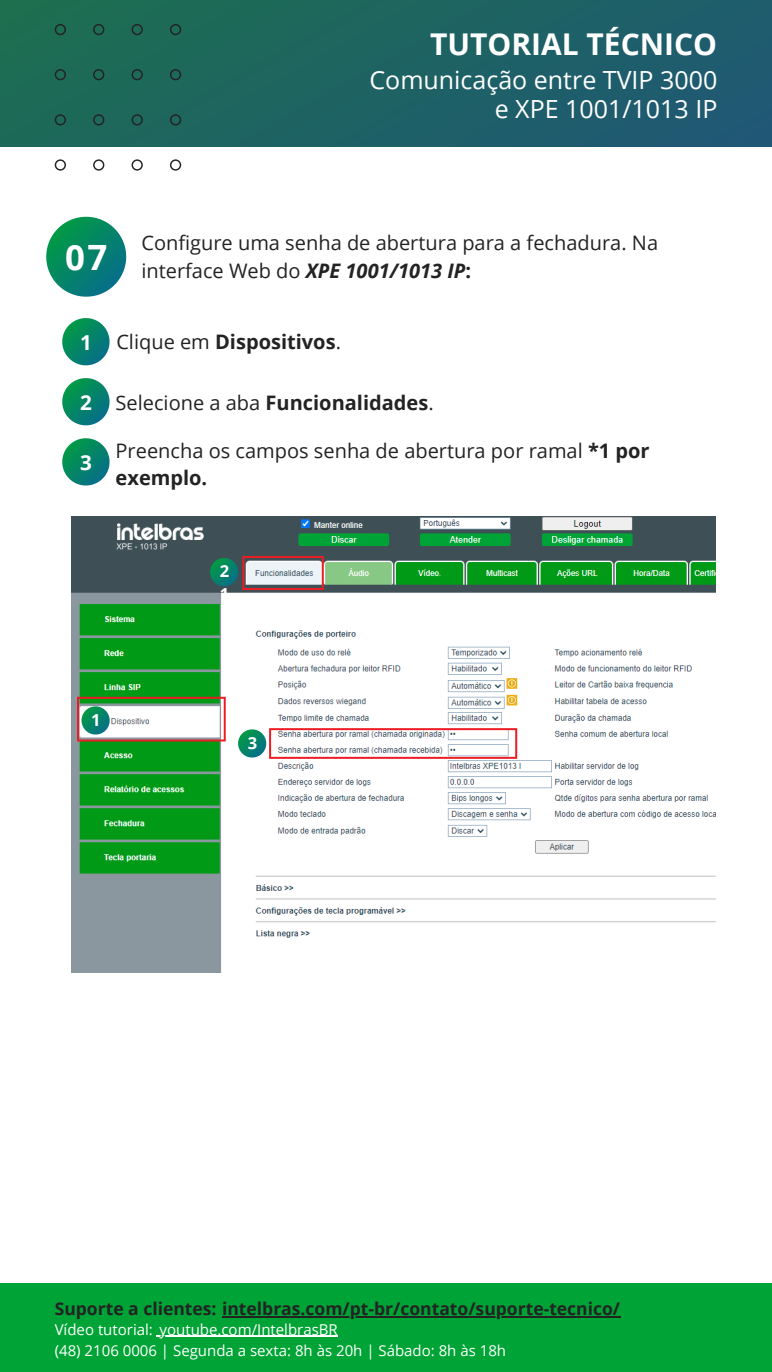
<style>
.page{position:relative;width:772px;height:1372px;background:#fff}
.page>*{position:absolute;margin:0;border:0;box-sizing:border-box;transform-origin:0 0}
.t1{font:700 34.8px "Open Sans";color:#fff}
.t2{font:700 30px "Open Sans";color:#fff}
.t3{font:25px "Open Sans";color:#fff}
.t4{font:700 20.6px "Open Sans";color:#fff}
.t5{font:20px/27.8px "Open Sans";color:#232323}
.t6{font:700 20px "Open Sans";color:#232323}
.t7{font:700 17.5px "Open Sans";color:#232323}
.t8{font:700 16.55px/23.1px "Open Sans";color:#fff}
.t9{font:15px "Open Sans";color:#fff}
.s1{font-weight:700;font-style:italic}
.s2{font-weight:700}
.s3{font-weight:400}
</style>
<div class="page">
<div style="left:0;top:0;width:771px;height:146px;background:linear-gradient(to right,#1d6e51,#1f5972)"></div>
<svg style="left:55px;top:24px;width:126px;height:147px"></svg>
<div style="left:0;top:1283px;width:771px;height:89px;background:#00a335"></div>
<svg style="left:46px;top:217px;width:80px;height:80px"></svg>
<img style="left:72px;top:516px;width:643px;height:456px">
<hr style="left:222px;top:1316px;width:398px;height:1px;background:#232323">
<hr style="left:159px;top:1335px;width:179px;height:2px;background:#fff">
<svg style="left:81px;top:706px;width:29px;height:28px"></svg>
<svg style="left:62px;top:318px;width:47px;height:47px"></svg>
<svg style="left:62px;top:378px;width:47px;height:47px"></svg>
<svg style="left:62px;top:438px;width:47px;height:47px"></svg>
<svg style="left:210px;top:558px;width:28px;height:28px"></svg>
<svg style="left:238px;top:729px;width:28px;height:28px"></svg>
<p class="t2" style="left:430px;top:23px;width:288px">TUTORIAL TÉCNICO</p>
<p class="t3" style="left:369px;top:63px;width:349px">Comunicação entre TVIP 3000</p>
<p class="t3" style="left:494px;top:91px;width:224px">e XPE 1001/1013 IP</p>
<p class="t1" style="left:65px;top:233px;width:44px">07</p>
<p class="t5" style="left:141px;top:229px;width:518px">Configure uma senha de abertura para a fechadura. Na interface Web do <span class="s1">XPE 1001/1013 IP</span><span class="s2">:</span></p>
<p class="t4" style="left:80px;top:328px;width:13px">1</p>
<p class="t4" style="left:80px;top:388px;width:13px">2</p>
<p class="t4" style="left:80px;top:448px;width:13px">3</p>
<p class="t6" style="left:116px;top:327px;width:226px"><span class="s3">Clique em</span> Dispositivos<span class="s3">.</span></p>
<p class="t6" style="left:116px;top:388px;width:319px"><span class="s3">Selecione a aba</span> Funcionalidades<span class="s3">.</span></p>
<p class="t5" style="left:116px;top:436px;width:535px">Preencha os campos senha de abertura por ramal <span class="s2">*1 por exemplo.</span></p>
<p class="t8" style="left:220px;top:559px;width:11px">2<br>1</p>
<p class="t8" style="left:91px;top:708px;width:11px">1</p>
<p class="t8" style="left:248px;top:731px;width:11px">3</p>
<p class="t7" style="left:55px;top:1296px;width:567px">Suporte a clientes: intelbras.com/pt-br/contato/suporte-tecnico/</p>
<p class="t9" style="left:55px;top:1319px;width:284px">Vídeo tutorial: youtube.com/IntelbrasBR</p>
<p class="t9" style="left:55px;top:1340px;width:453px">(48) 2106 0006 | Segunda a sexta: 8h às 20h | Sábado: 8h às 18h</p>
</div>
